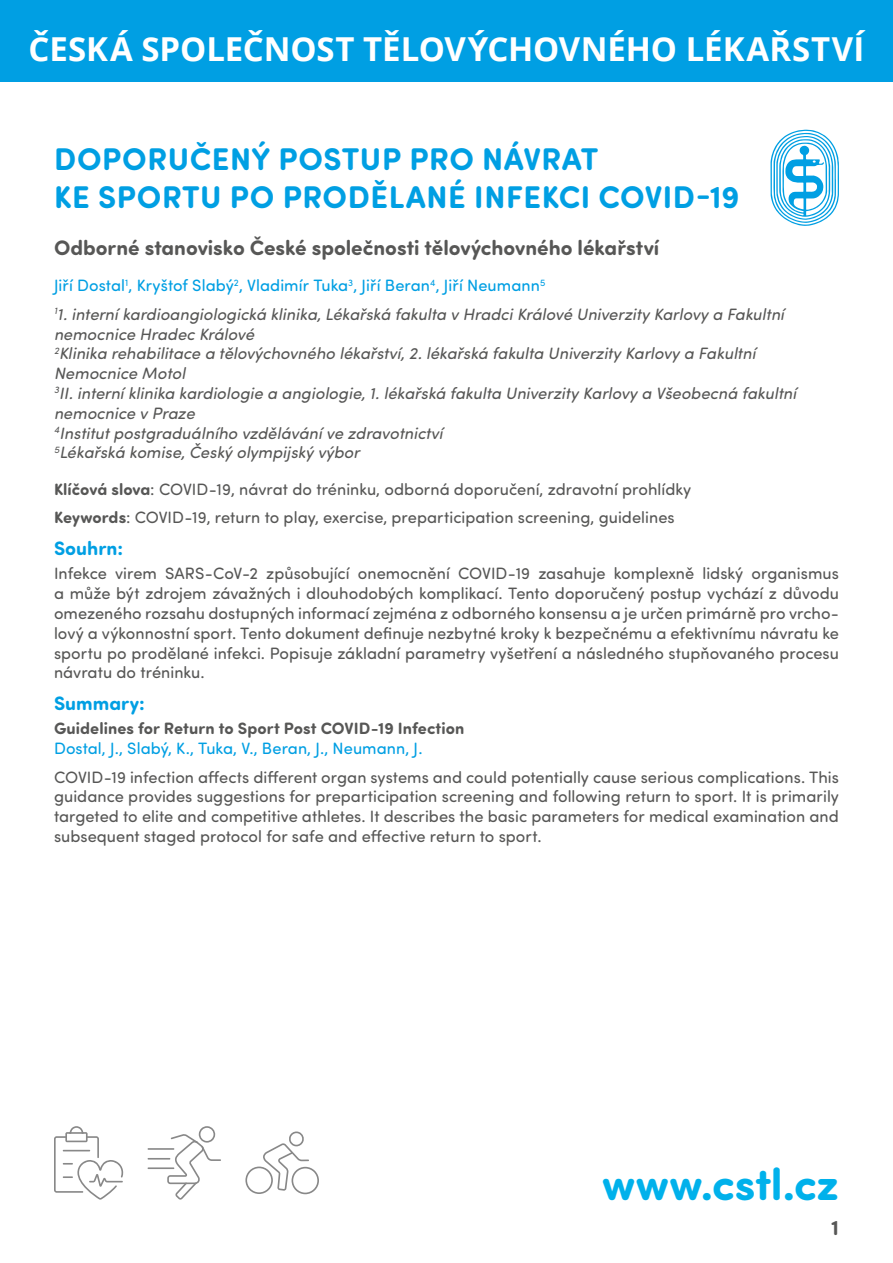
<style>
.page{position:relative;width:893px;height:1263px;background:#fff}
.page>*{position:absolute;margin:0;border:0;box-sizing:border-box;transform-origin:0 0}
.t1{font:700 45px "Sofia Pro Soft";letter-spacing:-.005em;color:#00b1eb}
.t2{font:700 33px "Open Sans";color:#fff}
.t3{font:700 31.5px/37.8px "Sofia Pro Soft";letter-spacing:.015em;color:#009fe3}
.t4{font:700 21px "Sofia Pro Soft";color:#575756}
.t5{font:700 19.5px "Sofia Pro Soft";letter-spacing:.005em;color:#009fe3}
.t6{font:16.5px/19.8px "Sofia Pro Soft";letter-spacing:.005em;color:#575756;text-align:justify}
.t7{font:italic 16.5px/19.8px "Sofia Pro Soft";letter-spacing:.005em;color:#575756}
.t8{font:16.5px "Sofia Pro Soft";letter-spacing:.005em;color:#009fe3}
.t9{font:700 16.5px "Sofia Pro Soft";letter-spacing:.005em;color:#575756}
.s1{font-weight:700}
</style>
<div class="page">
<div style="left:0;top:0;width:893px;height:81px;background:#009fe3"></div>
<svg style="left:54px;top:1126px;width:69px;height:73px"></svg>
<svg style="left:148px;top:1126px;width:73px;height:73px"></svg>
<hr style="left:148px;top:1167px;width:26px;height:2px;background:#888">
<svg style="left:245px;top:1131px;width:74px;height:63px"></svg>
<svg style="left:770px;top:130px;width:69px;height:96px"></svg>
<h2 class="t2" style="left:29px;top:26px;width:837px">ČESKÁ SPOLEČNOST TĚLOVÝCHOVNÉHO LÉKAŘSTVÍ</h2>
<h3 class="t3" style="left:54px;top:139px;width:687px">DOPORUČENÝ POSTUP PRO NÁVRAT<br>KE SPORTU PO PRODĚLANÉ INFEKCI COVID-19</h3>
<p class="t4" style="left:54px;top:232px;width:607px">Odborné stanovisko České společnosti tělovýchovného lékařství</p>
<p class="t8" style="left:54px;top:274px;width:493px">Jiří Dostal<sup>1</sup>, Kryštof Slabý<sup>2</sup>, Vladimír Tuka<sup>3</sup>, Jiří Beran<sup>4</sup>, Jiří Neumann<sup>5</sup></p>
<p class="t7" style="left:54px;top:303px;width:744px"><sup>1</sup>1. interní kardioangiologická klinika, Lékařská fakulta v Hradci Králové Univerzity Karlovy a Fakultní nemocnice Hradec Králové<br><sup>2</sup>Klinika rehabilitace a tělovýchovného lékařství, 2. lékařská fakulta Univerzity Karlovy a Fakultní Nemocnice Motol<br><sup>3</sup>II. interní klinika kardiologie a angiologie, 1. lékařská fakulta Univerzity Karlovy a Všeobecná fakultní nemocnice v Praze<br><sup>4</sup>Institut postgraduálního vzdělávání ve zdravotnictví<br><sup>5</sup>Lékařská komise, Český olympijský výbor</p>
<p class="t6" style="left:54px;top:474px;width:639px;line-height:28.3px"><span class="s1">Klíčová slova</span>: COVID-19, návrat do tréninku, odborná doporučení, zdravotní prohlídky<br><span class="s1">Keywords</span>: COVID-19, return to play, exercise, preparticipation screening, guidelines</p>
<p class="t5" style="left:54px;top:534px;width:71px">Souhrn:</p>
<p class="t6" style="left:54px;top:563px;width:786px">Infekce virem SARS-CoV-2 způsobující onemocnění COVID-19 zasahuje komplexně lidský organismus a může být zdrojem závažných i dlouhodobých komplikací. Tento doporučený postup vychází z důvodu omezeného rozsahu dostupných informací zejména z odborného konsensu a je určen primárně pro vrcho&shy;lový a výkonnostní sport. Tento dokument definuje nezbytné kroky k bezpečnému a efektivnímu návratu ke sportu po prodělané infekci. Popisuje základní parametry vyšetření a následného stupňovaného procesu návratu do tréninku.</p>
<p class="t5" style="left:54px;top:689px;width:92px">Summary:</p>
<p class="t9" style="left:54px;top:716px;width:412px">Guidelines for Return to Sport Post COVID-19 Infection</p>
<p class="t8" style="left:54px;top:737px;width:370px">Dostal, J., Slabý, K., Tuka, V., Beran, J., Neumann, J.</p>
<p class="t6" style="left:54px;top:766px;width:786px">COVID-19 infection affects different organ systems and could potentially cause serious complications. This guidance provides suggestions for preparticipation screening and following return to sport. It is primarily targeted to elite and competitive athletes. It describes the basic parameters for medical examination and subsequent staged protocol for safe and effective return to sport.</p>
<h1 class="t1" style="left:602px;top:1151px;width:238px">www.cstl.cz</h1>
<p class="t4" style="left:831px;top:1212px;width:9px">1</p>
</div>
